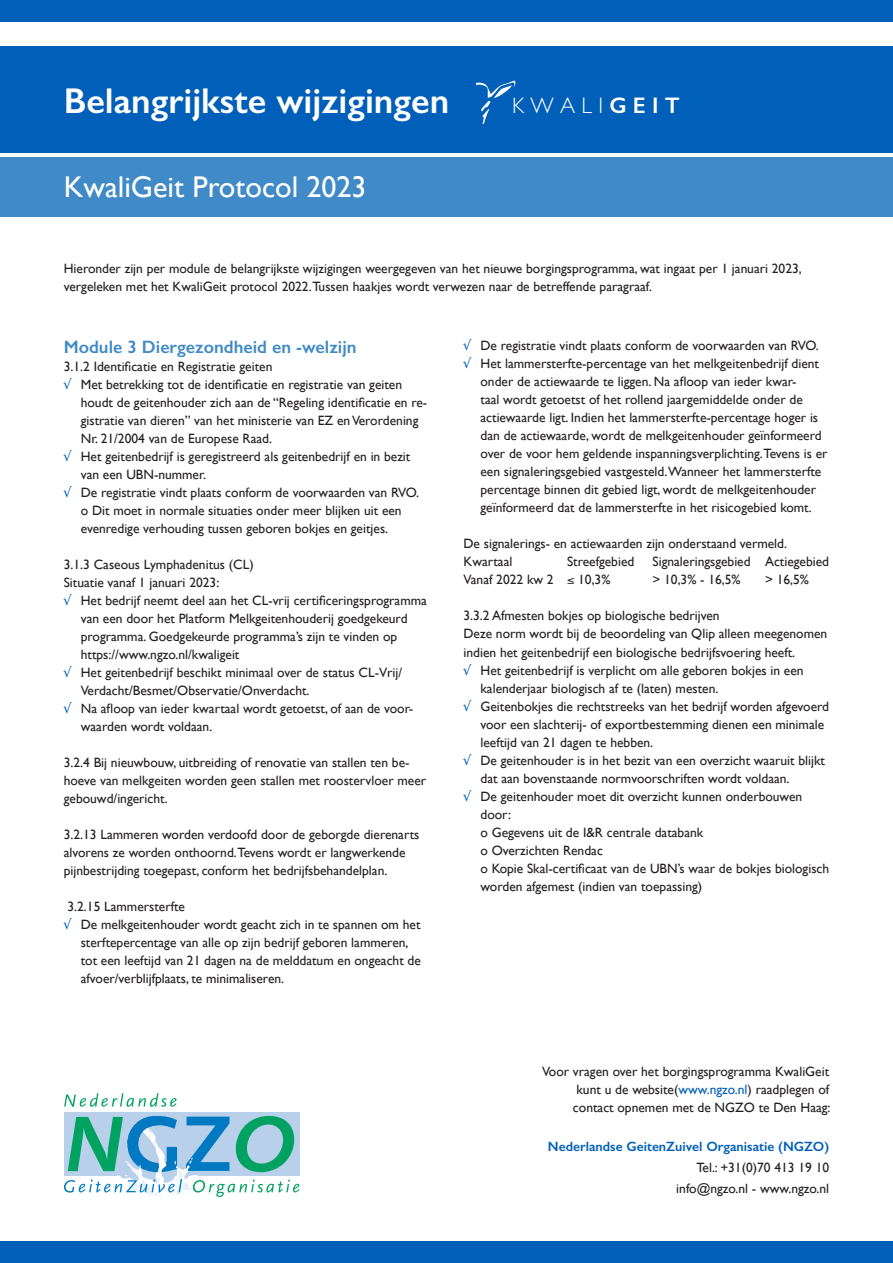
<style>
.page{position:relative;width:893px;height:1263px;background:#fff}
.page>*{position:absolute;margin:0;border:0;box-sizing:border-box;transform-origin:0 0}
.t1{font:600 36px "Gill Sans";color:#fff}
.t2{font:30px "Gill Sans";color:#fff}
.t3{font:300 22.5px "Gill Sans";letter-spacing:.28em;color:#fff}
.t4{font:600 18px "Gill Sans";color:#3f8ac7}
.t5{font:13.5px/18px "Gill Sans";color:#231f20}
.t6{font:600 13.5px "Gill Sans";color:#005fb9}
.s1{font-weight:600}
.s2{color:#005fb9}
</style>
<div class="page">
<div style="left:0;top:0;width:893px;height:21px;background:#005fb9"></div>
<div style="left:0;top:1242px;width:893px;height:21px;background:#005fb9"></div>
<div style="left:0;top:157px;width:893px;height:60px;background:#3f8ac7"></div>
<div style="left:0;top:47px;width:893px;height:106px;background:#005fb9"></div>
<svg style="left:476px;top:81px;width:40px;height:43px"></svg>
<div style="left:64px;top:1112px;width:235px;height:63px;background:#b9d0eb"></div>
<svg style="left:64px;top:1093px;width:113px;height:14px"></svg>
<svg style="left:64px;top:1116px;width:235px;height:81px"></svg>
<p class="t1" style="left:64px;top:79px;width:387px">Belangrijkste wijzigingen</p>
<p class="t3" style="left:512px;top:88px;width:169px">KWALI<span class="s1">GEIT</span></p>
<p class="t2" style="left:64px;top:170px;width:304px">KwaliGeit Protocol 2023</p>
<p class="t5" style="left:64px;top:259px;width:739px">Hieronder zijn per module de belangrijkste wijzigingen weergegeven van het nieuwe borgingsprogramma, wat ingaat per 1 januari 2023, vergeleken met het KwaliGeit protocol 2022.Tussen haakjes wordt verwezen naar de betreffende paragraaf.</p>
<p class="t4" style="left:64px;top:336px;width:294px">Module 3 Diergezondheid en -welzijn</p>
<p class="t5" style="left:64px;top:358px;width:210px">3.1.2 Identificatie en Registratie geiten</p>
<p class="t5" style="left:81px;top:376px;width:348px;text-indent:-17px"><span class="s2">√</span> Met betrekking tot de identificatie en registratie van geiten houdt de geitenhouder zich aan de “Regeling identificatie en re&shy;gistratie van dieren” van het ministerie van EZ en Verordening Nr. 21/2004 van de Europese Raad.</p>
<p class="t5" style="left:81px;top:448px;width:331px;text-indent:-17px"><span class="s2">√</span> Het geitenbedrijf is geregistreerd als geitenbedrijf en in bezit van een UBN-nummer.</p>
<p class="t5" style="left:64px;top:484px;width:357px"><span class="s2">√</span> De registratie vindt plaats conform de voorwaarden van RVO.</p>
<p class="t5" style="left:81px;top:502px;width:322px">o Dit moet in normale situaties onder meer blijken uit een evenredige verhouding tussen geboren bokjes en geitjes.</p>
<p class="t5" style="left:64px;top:556px;width:191px">3.1.3 Caseous Lymphadenitus (CL)</p>
<p class="t5" style="left:64px;top:574px;width:157px">Situatie vanaf 1 januari 2023:</p>
<p class="t5" style="left:81px;top:592px;width:348px;text-indent:-17px"><span class="s2">√</span> Het bedrijf neemt deel aan het CL-vrij certificeringsprogramma van een door het Platform Melkgeitenhouderij goedgekeurd programma. Goedgekeurde programma’s zijn te vinden op https://www.ngzo.nl/kwaligeit</p>
<p class="t5" style="left:81px;top:664px;width:323px;text-indent:-17px"><span class="s2">√</span> Het geitenbedrijf beschikt minimaal over de status CL-Vrij/<br>Verdacht/Besmet/Observatie/Onverdacht.</p>
<p class="t5" style="left:81px;top:700px;width:334px;text-indent:-17px"><span class="s2">√</span> Na afloop van ieder kwartaal wordt getoetst, of aan de voor&shy;waarden wordt voldaan.</p>
<p class="t5" style="left:64px;top:754px;width:364px">3.2.4 Bij nieuwbouw, uitbreiding of renovatie van stallen ten be&shy;hoeve van melkgeiten worden geen stallen met roostervloer meer gebouwd/ingericht.</p>
<p class="t5" style="left:64px;top:826px;width:357px">3.2.13 Lammeren worden verdoofd door de geborgde dierenarts alvorens ze worden onthoornd.Tevens wordt er langwerkende pijnbestrijding toegepast, conform het bedrijfsbehandelplan.</p>
<p class="t5" style="left:68px;top:898px;width:119px">3.2.15 Lammersterfte</p>
<p class="t5" style="left:81px;top:916px;width:342px;text-indent:-17px"><span class="s2">√</span> De melkgeitenhouder wordt geacht zich in te spannen om het sterftepercentage van alle op zijn bedrijf geboren lammeren, tot een leeftijd van 21 dagen na de melddatum en ongeacht de afvoer/verblijfplaats, te minimaliseren.</p>
<p class="t5" style="left:463px;top:337px;width:357px"><span class="s2">√</span> De registratie vindt plaats conform de voorwaarden van RVO.</p>
<p class="t5" style="left:480px;top:355px;width:348px;text-indent:-17px"><span class="s2">√</span> Het lammersterfte-percentage van het melkgeitenbedrijf dient onder de actiewaarde te liggen. Na afloop van ieder kwar-<br>taal wordt getoetst of het rollend jaargemiddelde onder de actiewaarde ligt. Indien het lammersterfte-percentage hoger is dan de actiewaarde, wordt de melkgeitenhouder geïnformeerd over de voor hem geldende inspanningsverplichting.Tevens is er een signaleringsgebied vastgesteld.Wanneer het lammersterfte percentage binnen dit gebied ligt, wordt de melkgeitenhouder geïnformeerd dat de lammersterfte in het risicogebied komt.</p>
<p class="t5" style="left:463px;top:535px;width:325px">De signalerings- en actiewaarden zijn onderstaand vermeld.</p>
<p class="t5" style="left:463px;top:553px;width:50px">Kwartaal</p>
<p class="t5" style="left:567px;top:553px;width:69px">Streefgebied</p>
<p class="t5" style="left:652px;top:553px;width:178px">Signaleringsgebied Actiegebied</p>
<p class="t5" style="left:463px;top:571px;width:148px">Vanaf 2022 kw 2 ≤ 10,3%</p>
<p class="t5" style="left:652px;top:571px;width:90px">&gt; 10,3% - 16,5%</p>
<p class="t5" style="left:765px;top:571px;width:45px">&gt; 16,5%</p>
<p class="t5" style="left:463px;top:607px;width:258px">3.3.2 Afmesten bokjes op biologische bedrijven</p>
<p class="t5" style="left:463px;top:625px;width:365px">Deze norm wordt bij de beoordeling van Qlip alleen meegenomen indien het geitenbedrijf een biologische bedrijfsvoering heeft.</p>
<p class="t5" style="left:480px;top:661px;width:325px;text-indent:-17px"><span class="s2">√</span> Het geitenbedrijf is verplicht om alle geboren bokjes in een kalenderjaar biologisch af te (laten) mesten.</p>
<p class="t5" style="left:480px;top:697px;width:350px;text-indent:-17px"><span class="s2">√</span> Geitenbokjes die rechtstreeks van het bedrijf worden afgevoerd voor een slachterij- of exportbestemming dienen een minimale leeftijd van 21 dagen te hebben.</p>
<p class="t5" style="left:480px;top:751px;width:346px;text-indent:-17px"><span class="s2">√</span> De geitenhouder is in het bezit van een overzicht waaruit blijkt dat aan bovenstaande normvoorschriften wordt voldaan.</p>
<p class="t5" style="left:480px;top:787px;width:323px;text-indent:-17px"><span class="s2">√</span> De geitenhouder moet dit overzicht kunnen onderbouwen door:</p>
<p class="t5" style="left:480px;top:823px;width:224px">o Gegevens uit de I&amp;R centrale databank</p>
<p class="t5" style="left:480px;top:841px;width:124px">o Overzichten Rendac</p>
<p class="t5" style="left:480px;top:859px;width:350px">o Kopie Skal-certificaat van de UBN’s waar de bokjes biologisch worden afgemest (indien van toepassing)</p>
<p class="t5" style="left:542px;top:1062px;width:289px">Voor vragen over het borgingsprogramma KwaliGeit</p>
<p class="t5" style="left:576px;top:1080px;width:254px">kunt u de website(<span class="s2">www.ngzo.nl</span>) raadplegen of</p>
<p class="t5" style="left:573px;top:1098px;width:259px">contact opnemen met de NGZO te Den Haag:</p>
<p class="t6" style="left:548px;top:1138px;width:283px">Nederlandse GeitenZuivel Organisatie (NGZO)</p>
<p class="t5" style="left:696px;top:1158px;width:134px">Tel.: +31(0)70 413 19 10</p>
<p class="t5" style="left:676px;top:1179px;width:154px">info@ngzo.nl - www.ngzo.nl</p>
</div>
